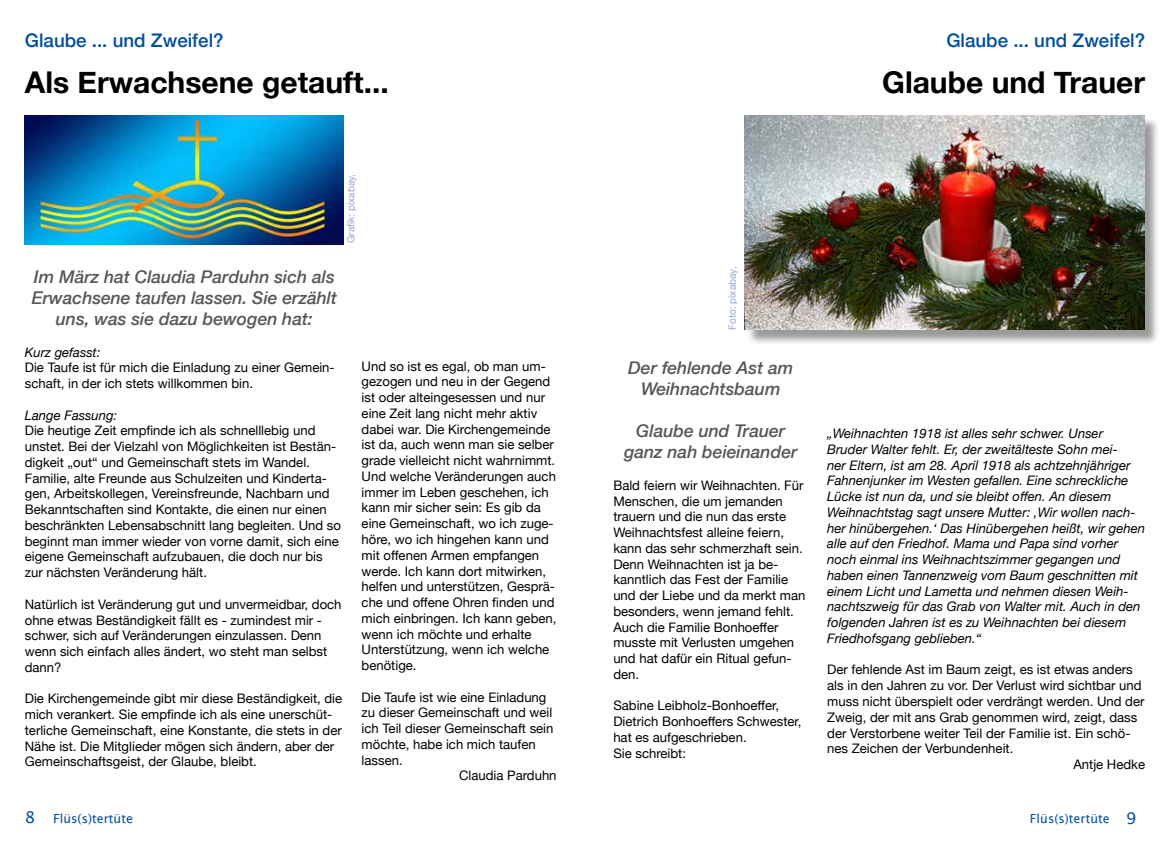
<style>
.page{position:relative;width:1170px;height:851px;background:#fff}
.page>*{position:absolute;margin:0;border:0;box-sizing:border-box;transform-origin:0 0}
.t1{font:700 30px "Helvetica Neue";color:#000}
.t2{font:500 18.75px "Helvetica Neue";color:#004f9f}
.t3{font:italic 500 17.5px/21px "Helvetica Neue";color:#575756;text-align:center}
.t4{font:13.12px/15.8px "Helvetica Neue";color:#000}
.t5{font:italic 13.12px/15.8px "Helvetica Neue";color:#000}
.t6{font:12.5px "Lucida Grande";color:#004f9f}
.t7{font:10px "Helvetica Neue";color:#97a5d5}
.s1{font-size:16.25px}
</style>
<div class="page">
<div style="left:746px;top:117px;width:413px;height:228px;background:#000;opacity:.4"></div>
<img style="left:744px;top:115px;width:400px;height:214px">
<img style="left:25px;top:115px;width:319px;height:129px">
<h2 class="t2" style="left:25px;top:25px;width:200px">Glaube ... und Zweifel?</h2>
<h2 class="t2" style="left:946px;top:25px;width:200px">Glaube ... und Zweifel?</h2>
<h1 class="t1" style="left:25px;top:59px;width:365px">Als Erwachsene getauft...</h1>
<h1 class="t1" style="left:882px;top:59px;width:264px">Glaube und Trauer</h1>
<p class="t7" style="left:344px;top:243px;width:71px;rotate:-90deg">Grafik: pixabay,</p>
<h3 class="t3" style="left:32px;top:265px;width:307px">Im März hat Claudia Parduhn sich als<br>Erwachsene taufen lassen. Sie erzählt uns, was sie dazu bewogen hat:</h3>
<p class="t5" style="left:25px;top:345px;width:77px">Kurz gefasst:</p>
<p class="t4" style="left:25px;top:360px;width:311px">Die Taufe ist für mich die Einladung zu einer Gemein&shy;schaft, in der ich stets willkommen bin.</p>
<p class="t5" style="left:25px;top:408px;width:94px">Lange Fassung:</p>
<p class="t4" style="left:25px;top:423px;width:318px">Die heutige Zeit empfinde ich als schnelllebig und unstet. Bei der Vielzahl von Möglichkeiten ist Bestän&shy;digkeit „out“ und Gemeinschaft stets im Wandel.<br>Familie, alte Freunde aus Schulzeiten und Kinderta&shy;gen, Arbeitskollegen, Vereinsfreunde, Nachbarn und Bekanntschaften sind Kontakte, die einen nur einen beschränkten Lebensabschnitt lang begleiten. Und so beginnt man immer wieder von vorne damit, sich eine eigene Gemeinschaft aufzubauen, die doch nur bis zur nächsten Veränderung hält.</p>
<p class="t4" style="left:25px;top:597px;width:318px">Natürlich ist Veränderung gut und unvermeidbar, doch ohne etwas Beständigkeit fällt es - zumindest mir - schwer, sich auf Veränderungen einzulassen. Denn wenn sich einfach alles ändert, wo steht man selbst dann?</p>
<p class="t4" style="left:25px;top:691px;width:319px">Die Kirchengemeinde gibt mir diese Beständigkeit, die mich verankert. Sie empfinde ich als eine unerschüt&shy;terliche Gemeinschaft, eine Konstante, die stets in der Nähe ist. Die Mitglieder mögen sich ändern, aber der Gemeinschaftsgeist, der Glaube, bleibt.</p>
<p class="t4" style="left:361px;top:359px;width:196px">Und so ist es egal, ob man um&shy;gezogen und neu in der Gegend ist oder alteingesessen und nur eine Zeit lang nicht mehr aktiv dabei war. Die Kirchengemeinde ist da, auch wenn man sie selber grade vielleicht nicht wahrnimmt.<br>Und welche Veränderungen auch immer im Leben geschehen, ich kann mir sicher sein: Es gib da eine Gemeinschaft, wo ich zuge&shy;höre, wo ich hingehen kann und mit offenen Armen empfangen werde. Ich kann dort mitwirken, helfen und unterstützen, Gesprä&shy;che und offene Ohren finden und mich einbringen. Ich kann geben, wenn ich möchte und erhalte<br>Unterstützung, wenn ich welche benötige.</p>
<p class="t4" style="left:361px;top:689px;width:186px">Die Taufe ist wie eine Einladung</p>
<p class="t4" style="left:361px;top:705px;width:192px">zu dieser Gemeinschaft und weil</p>
<p class="t4" style="left:361px;top:721px;width:193px">ich Teil dieser Gemeinschaft sein</p>
<p class="t4" style="left:361px;top:737px;width:176px">möchte, habe ich mich taufen</p>
<p class="t4" style="left:361px;top:752px;width:43px">lassen.</p>
<p class="t4" style="left:459px;top:768px;width:99px">Claudia Parduhn</p>
<p class="t7" style="left:725px;top:329px;width:64px;rotate:-90deg">Foto: pixabay,</p>
<h3 class="t3" style="left:628px;top:356px;width:166px">Der fehlende Ast am<br>Weihnachtsbaum</h3>
<h3 class="t3" style="left:624px;top:419px;width:175px">Glaube und Trauer ganz nah beieinander</h3>
<p class="t4" style="left:613px;top:478px;width:193px">Bald feiern wir Weihnachten. Für<br>Menschen, die um jemanden trauern und die nun das erste<br>Weihnachtsfest alleine feiern, kann das sehr schmerzhaft sein.<br>Denn Weihnachten ist ja be&shy;kanntlich das Fest der Familie und der Liebe und da merkt man besonders, wenn jemand fehlt.<br>Auch die Familie Bonhoeffer musste mit Verlusten umgehen und hat dafür ein Ritual gefun&shy;den.</p>
<p class="t4" style="left:613px;top:698px;width:189px">Sabine Leibholz-Bonhoeffer,<br>Dietrich Bonhoeffers Schwester, hat es aufgeschrieben.<br>Sie schreibt:</p>
<p class="t5" style="left:827px;top:426px;width:319px">„Weihnachten 1918 ist alles sehr schwer. Unser Bruder Walter fehlt. Er, der zweitälteste Sohn mei-<br>ner Eltern, ist am 28. April 1918 als achtzehnjähriger Fahnenjunker im Westen gefallen. Eine schreckliche Lücke ist nun da, und sie bleibt offen. An diesem Weihnachtstag sagt unsere Mutter: ‚Wir wollen nach&shy;her hinübergehen.‘ Das Hinübergehen heißt, wir gehen alle auf den Friedhof. Mama und Papa sind vorher noch einmal ins Weihnachtszimmer gegangen und haben einen Tannenzweig vom Baum geschnitten mit einem Licht und Lametta und nehmen diesen Weih&shy;nachtszweig für das Grab von Walter mit. Auch in den folgenden Jahren ist es zu Weihnachten bei diesem Friedhofsgang geblieben.“</p>
<p class="t4" style="left:827px;top:662px;width:307px">Der fehlende Ast im Baum zeigt, es ist etwas anders</p>
<p class="t4" style="left:827px;top:678px;width:316px">als in den Jahren zu vor. Der Verlust wird sichtbar und</p>
<p class="t4" style="left:827px;top:694px;width:319px">muss nicht überspielt oder verdrängt werden. Und der</p>
<p class="t4" style="left:827px;top:709px;width:311px">Zweig, der mit ans Grab genommen wird, zeigt, dass</p>
<p class="t4" style="left:827px;top:725px;width:305px">der Verstorbene weiter Teil der Familie ist. Ein schö-</p>
<p class="t4" style="left:827px;top:741px;width:187px">nes Zeichen der Verbundenheit.</p>
<p class="t4" style="left:1073px;top:757px;width:73px">Antje Hedke</p>
<p class="t6" style="left:25px;top:810px;width:110px"><span class="s1">8</span> Flüs(s)tertüte</p>
<p class="t6" style="left:1029px;top:810px;width:108px">Flüs(s)tertüte <span class="s1">9</span></p>
</div>
